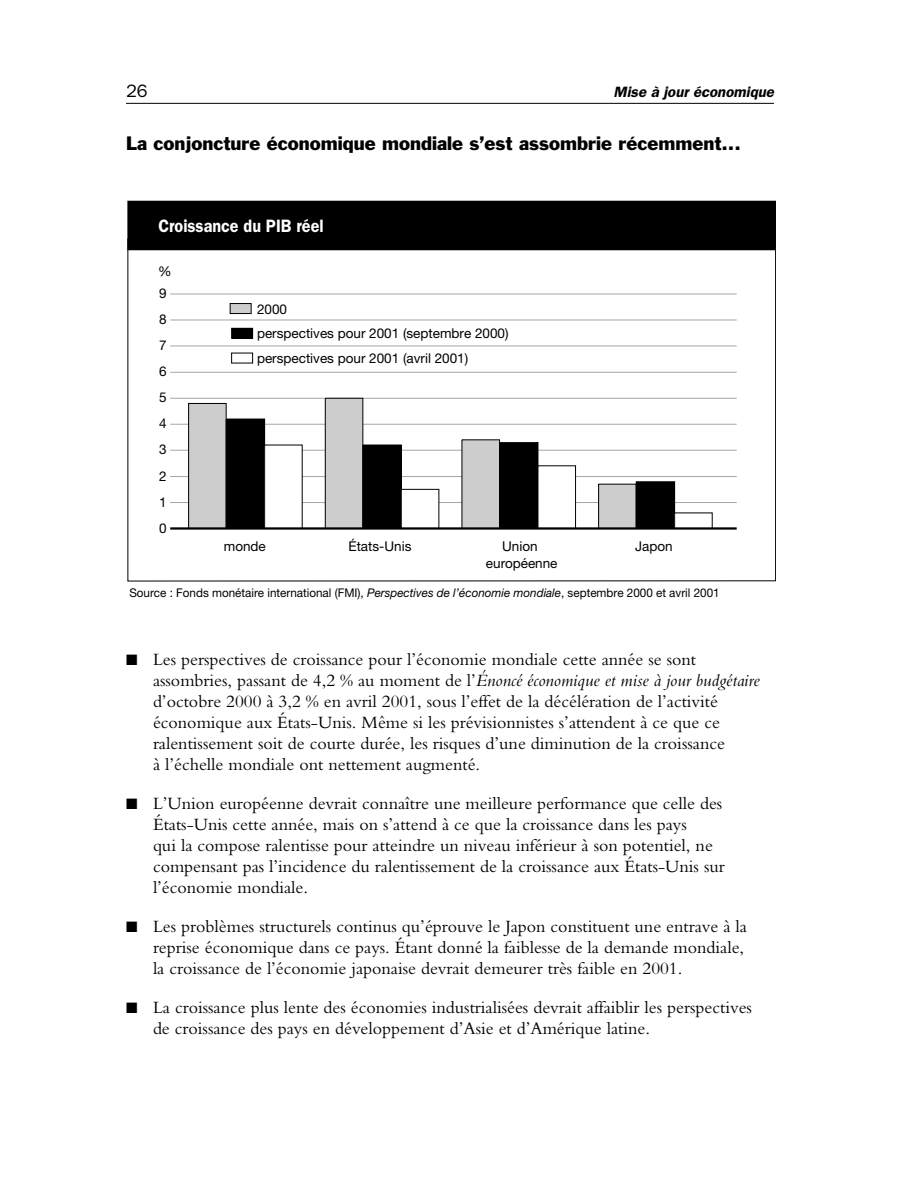
<style>
.page{position:relative;width:918px;height:1188px;background:#fff}
.page>*{position:absolute;margin:0;border:0;box-sizing:border-box;transform-origin:0 0}
.t1{font:18px/21px "Bembo";color:#000}
.t2{font:18px "Franklin Gothic";color:#000}
.t3{font:600 18px "Franklin Gothic";color:#fff;scale:.9 1}
.t4{font:18px "Franklin Gothic";color:#000}
.t5{font:italic 600 15px "Franklin Gothic";color:#000}
.t6{font:13.5px/24.8px "Helvetica Neue";color:#000}
.t7{font:12px "Helvetica Neue";color:#000}
.s1{font-style:italic}
</style>
<div class="page">
<hr style="left:126px;top:103px;width:648px;height:1px;background:#000">
<svg style="left:128px;top:250px;width:648px;height:332px"></svg>
<div style="left:128px;top:201px;width:648px;height:49px;background:#000"></div>
<div style="left:230px;top:304px;width:21px;height:10px;background:#cdcdcd"></div>
<div style="left:230px;top:303px;width:22px;height:11px;border:1px solid #000"></div>
<div style="left:232px;top:328px;width:21px;height:10px;background:#000"></div>
<div style="left:231px;top:328px;width:22px;height:11px;border:1px solid #000"></div>
<div style="left:232px;top:353px;width:21px;height:10px;background:#fff"></div>
<div style="left:231px;top:353px;width:22px;height:10px;border:1px solid #000"></div>
<hr style="left:170px;top:502px;width:567px;height:1px;background:#a6a6a6">
<hr style="left:170px;top:476px;width:567px;height:1px;background:#a6a6a6">
<hr style="left:170px;top:450px;width:567px;height:1px;background:#a6a6a6">
<hr style="left:170px;top:424px;width:567px;height:1px;background:#a6a6a6">
<hr style="left:170px;top:398px;width:567px;height:1px;background:#a6a6a6">
<hr style="left:170px;top:372px;width:567px;height:1px;background:#a6a6a6">
<hr style="left:170px;top:346px;width:567px;height:1px;background:#a6a6a6">
<hr style="left:170px;top:320px;width:567px;height:1px;background:#a6a6a6">
<hr style="left:170px;top:294px;width:567px;height:1px;background:#a6a6a6">
<div style="left:189px;top:403px;width:37px;height:125px;background:#cdcdcd"></div>
<div style="left:188px;top:403px;width:39px;height:126px;border:1px solid #000"></div>
<div style="left:325px;top:398px;width:38px;height:130px;background:#cdcdcd"></div>
<div style="left:325px;top:398px;width:38px;height:131px;border:1px solid #000"></div>
<div style="left:462px;top:440px;width:38px;height:88px;background:#cdcdcd"></div>
<div style="left:599px;top:484px;width:37px;height:44px;background:#cdcdcd"></div>
<div style="left:598px;top:484px;width:39px;height:45px;border:1px solid #000"></div>
<div style="left:226px;top:419px;width:39px;height:109px;background:#000"></div>
<div style="left:363px;top:445px;width:38px;height:83px;background:#000"></div>
<div style="left:362px;top:445px;width:40px;height:84px;border:1px solid #000"></div>
<div style="left:500px;top:443px;width:38px;height:85px;background:#000"></div>
<div style="left:499px;top:442px;width:39px;height:87px;border:1px solid #000"></div>
<div style="left:636px;top:482px;width:39px;height:46px;background:#000"></div>
<div style="left:636px;top:481px;width:39px;height:48px;border:1px solid #000"></div>
<div style="left:265px;top:445px;width:37px;height:83px;background:#fff"></div>
<div style="left:264px;top:445px;width:39px;height:84px;border:1px solid #000"></div>
<div style="left:401px;top:489px;width:38px;height:39px;background:#fff"></div>
<div style="left:401px;top:489px;width:38px;height:40px;border:1px solid #000"></div>
<div style="left:538px;top:466px;width:38px;height:62px;background:#fff"></div>
<div style="left:538px;top:465px;width:38px;height:64px;border:1px solid #000"></div>
<div style="left:675px;top:513px;width:37px;height:15px;background:#fff"></div>
<hr style="left:170px;top:527px;width:567px;height:3px;background:#000">
<p class="t4" style="left:126px;top:85px;width:23px">26</p>
<p class="t5" style="left:614px;top:87px;width:162px">Mise à jour économique</p>
<p class="t2" style="left:126px;top:136px;width:616px">La conjoncture économique mondiale s’est assombrie récemment...</p>
<p class="t3" style="left:158px;top:220px;width:185px">Croissance du PIB réel</p>
<p class="t6" style="left:158px;top:260px;width:15px">%</p>
<p class="t6" style="left:159px;top:282px;width:9px">9</p>
<p class="t6" style="left:159px;top:308px;width:9px">8</p>
<p class="t6" style="left:159px;top:334px;width:9px">7</p>
<p class="t6" style="left:159px;top:361px;width:9px">6</p>
<p class="t6" style="left:159px;top:387px;width:9px">5</p>
<p class="t6" style="left:159px;top:413px;width:9px">4</p>
<p class="t6" style="left:159px;top:439px;width:9px">3</p>
<p class="t6" style="left:159px;top:465px;width:9px">2</p>
<p class="t6" style="left:159px;top:491px;width:9px">1</p>
<p class="t6" style="left:159px;top:517px;width:9px">0</p>
<p class="t6" style="left:257px;top:298px;width:253px">2000<br>perspectives pour 2001 (septembre 2000) perspectives pour 2001 (avril 2001)</p>
<p class="t6" style="left:224px;top:535px;width:44px">monde</p>
<p class="t6" style="left:348px;top:535px;width:65px">États-Unis</p>
<p class="t6" style="left:486px;top:540px;width:73px;line-height:16.5px;text-align:center">Union européenne</p>
<p class="t6" style="left:635px;top:535px;width:39px">Japon</p>
<p class="t7" style="left:129px;top:588px;width:592px">Source : Fonds monétaire international (FMI), <span class="s1">Perspectives de l’économie mondiale</span>, septembre 2000 et avril 2001</p>
<p class="t1" style="left:153px;top:650px;width:608px;text-indent:-27px">■ Les perspectives de croissance pour l’économie mondiale cette année se sont assombries, passant de 4,2 % au moment de l’<span class="s1">Énoncé économique et mise à jour budgétaire </span>d’octobre 2000 à 3,2 % en avril 2001, sous l’effet de la décélération de l’activité économique aux États-Unis. Même si les prévisionnistes s’attendent à ce que ce ralentissement soit de courte durée, les risques d’une diminution de la croissance<br>à l’échelle mondiale ont nettement augmenté.</p>
<p class="t1" style="left:153px;top:794px;width:573px;text-indent:-27px">■ L’Union européenne devrait connaître une meilleure performance que celle des États-Unis cette année, mais on s’attend à ce que la croissance dans les pays<br>qui la compose ralentisse pour atteindre un niveau inférieur à son potentiel, ne compensant pas l’incidence du ralentissement de la croissance aux États-Unis sur l’économie mondiale.</p>
<p class="t1" style="left:153px;top:917px;width:595px;text-indent:-27px">■ Les problèmes structurels continus qu’éprouve le Japon constituent une entrave à la reprise économique dans ce pays. Étant donné la faiblesse de la demande mondiale, la croissance de l’économie japonaise devrait demeurer très faible en 2001.</p>
<p class="t1" style="left:153px;top:998px;width:600px;text-indent:-27px">■ La croissance plus lente des économies industrialisées devrait affaiblir les perspectives de croissance des pays en développement d’Asie et d’Amérique latine.</p>
</div>
